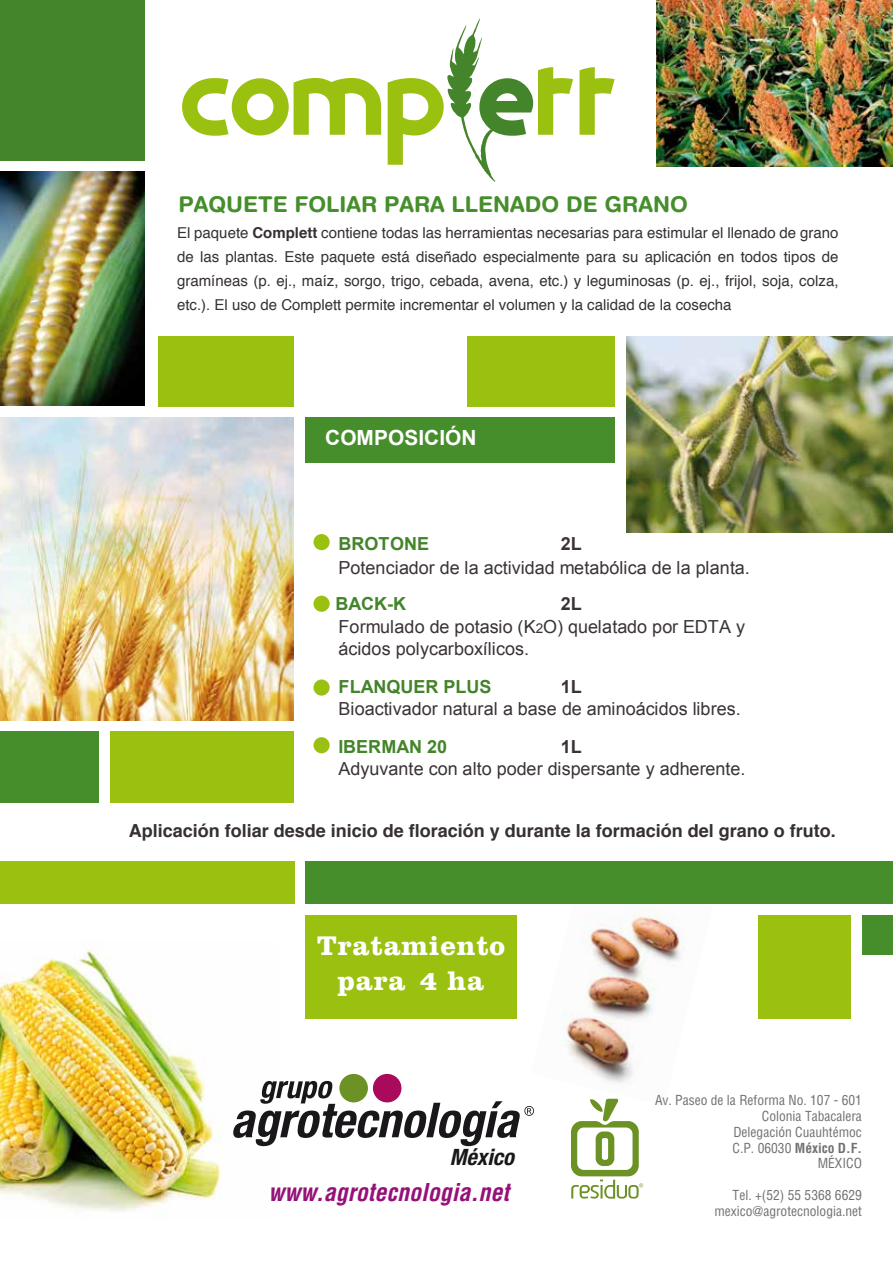
<style>
.page{position:relative;width:893px;height:1263px;background:#fff}
.page>*{position:absolute;margin:0;border:0;box-sizing:border-box;transform-origin:0 0}
.t1{font:700 28.05px/34.8px "Clarendon";letter-spacing:.03em;color:#fff;text-align:center}
.t2{font:italic 700 condensed 24px "Helvetica";color:#951178}
.t3{font:italic 700 condensed 22.65px "Helvetica Neue";color:#1a171b}
.t4{font:700 21.75px "Helvetica Rounded";color:#468e2b}
.t5{font:700 20.85px "Arial";color:#fff}
.t6{font:18px/21.6px "Arial";letter-spacing:.005em;color:#3a3337}
.t7{font:700 18px "Helvetica";color:#363033}
.t8{font:700 18px "Arial";color:#44842a}
.t9{font:700 18px "Arial";letter-spacing:.005em;color:#3a3337}
.t10{font:15px/24px "Helvetica";color:#363033;text-align:justify}
.t11{font:condensed 13.5px/15.8px "Helvetica";color:#707172;text-align:right}
.s1{font-weight:700}
.s2{font-size:13.5px}
</style>
<div class="page">
<img style="left:0;top:948px;width:270px;height:264px">
<img style="left:563px;top:904px;width:121px;height:195px">
<div style="left:0;top:0;width:145px;height:160px;background:#44842a"></div>
<div style="left:110px;top:731px;width:184px;height:72px;background:#9ac010"></div>
<div style="left:0;top:731px;width:98px;height:72px;background:#468e2b"></div>
<div style="left:468px;top:336px;width:147px;height:70px;background:#9ac010"></div>
<div style="left:158px;top:336px;width:136px;height:70px;background:#9ac010"></div>
<div style="left:305px;top:861px;width:588px;height:43px;background:#468e2b"></div>
<div style="left:0;top:861px;width:294px;height:43px;background:#9ac010"></div>
<div style="left:305px;top:915px;width:212px;height:104px;background:#9ac010"></div>
<div style="left:758px;top:915px;width:93px;height:104px;background:#9ac010"></div>
<div style="left:305px;top:418px;width:310px;height:45px;background:#468e2b"></div>
<div style="left:313px;top:534px;width:17px;height:16px;background:#9ac010;border-radius:50%"></div>
<div style="left:313px;top:596px;width:17px;height:16px;background:#9ac010;border-radius:50%"></div>
<div style="left:313px;top:679px;width:17px;height:17px;background:#9ac010;border-radius:50%"></div>
<div style="left:313px;top:737px;width:17px;height:16px;background:#9ac010;border-radius:50%"></div>
<div style="left:339px;top:1074px;width:29px;height:28px;background:#6c9125;border-radius:50%"></div>
<div style="left:373px;top:1074px;width:28px;height:28px;background:#a90a5c;border-radius:50%"></div>
<svg style="left:233px;top:1081px;width:301px;height:65px"></svg>
<svg style="left:571px;top:1099px;width:72px;height:99px"></svg>
<svg style="left:182px;top:78px;width:199px;height:58px"></svg>
<svg style="left:580px;top:67px;width:35px;height:68px"></svg>
<svg style="left:388px;top:18px;width:185px;height:164px"></svg>
<img style="left:0;top:172px;width:145px;height:234px">
<img style="left:656px;top:0;width:237px;height:166px">
<img style="left:0;top:418px;width:294px;height:302px">
<img style="left:626px;top:336px;width:267px;height:196px">
<div style="left:862px;top:915px;width:31px;height:40px;background:#468e2b"></div>
<h3 class="t4" style="left:178px;top:191px;width:511px">PAQUETE FOLIAR PARA LLENADO DE GRANO</h3>
<p class="t10" style="left:177px;top:221px;width:663px">El paquete <span class="s1">Complett</span> contiene todas las herramientas necesarias para estimular el llenado de grano de las plantas. Este paquete está diseñado especialmente para su aplicación en todos tipos de gramíneas (p. ej., maíz, sorgo, trigo, cebada, avena, etc.) y leguminosas (p. ej., frijol, soja, colza, etc.). El uso de Complett permite incrementar el volumen y la calidad de la cosecha</p>
<h3 class="t5" style="left:325px;top:424px;width:153px">COMPOSICIÓN</h3>
<p class="t8" style="left:339px;top:532px;width:92px">BROTONE</p>
<p class="t9" style="left:561px;top:532px;width:23px">2L</p>
<p class="t6" style="left:339px;top:557px;width:413px">Potenciador de la actividad metabólica de la planta.</p>
<p class="t8" style="left:336px;top:592px;width:72px">BACK-K</p>
<p class="t9" style="left:561px;top:591px;width:23px">2L</p>
<p class="t6" style="left:338px;top:616px;width:408px">Formulado de potasio (K<span class="s2">2</span>O) quelatado por EDTA y ácidos polycarboxílicos.</p>
<p class="t8" style="left:339px;top:675px;width:154px">FLANQUER PLUS</p>
<p class="t9" style="left:561px;top:675px;width:23px">1L</p>
<p class="t6" style="left:339px;top:698px;width:404px">Bioactivador natural a base de aminoácidos libres.</p>
<p class="t8" style="left:339px;top:734px;width:110px">IBERMAN 20</p>
<p class="t9" style="left:561px;top:734px;width:23px">1L</p>
<p class="t6" style="left:338px;top:758px;width:409px">Adyuvante con alto poder dispersante y adherente.</p>
<p class="t7" style="left:129px;top:816px;width:709px">Aplicación foliar desde inicio de floración y durante la formación del grano o fruto.</p>
<h1 class="t1" style="left:317px;top:928px;width:190px">Tratamiento para 4 ha</h1>
<h3 class="t3" style="left:450px;top:1143px;width:66px">México</h3>
<h2 class="t2" style="left:269px;top:1177px;width:242px">www.agrotecnologia.net</h2>
<p class="t11" style="left:655px;top:1092px;width:208px">Av. Paseo de la Reforma No. 107 - 601<br>Colonia Tabacalera<br>Delegación Cuauhtémoc<br>C.P. 06030 <span class="s1">México D.F.<br></span>MÉXICO</p>
<p class="t11" style="left:714px;top:1187px;width:149px">Tel. +(52) 55 5368 6629 mexico@agrotecnologia.net</p>
</div>
